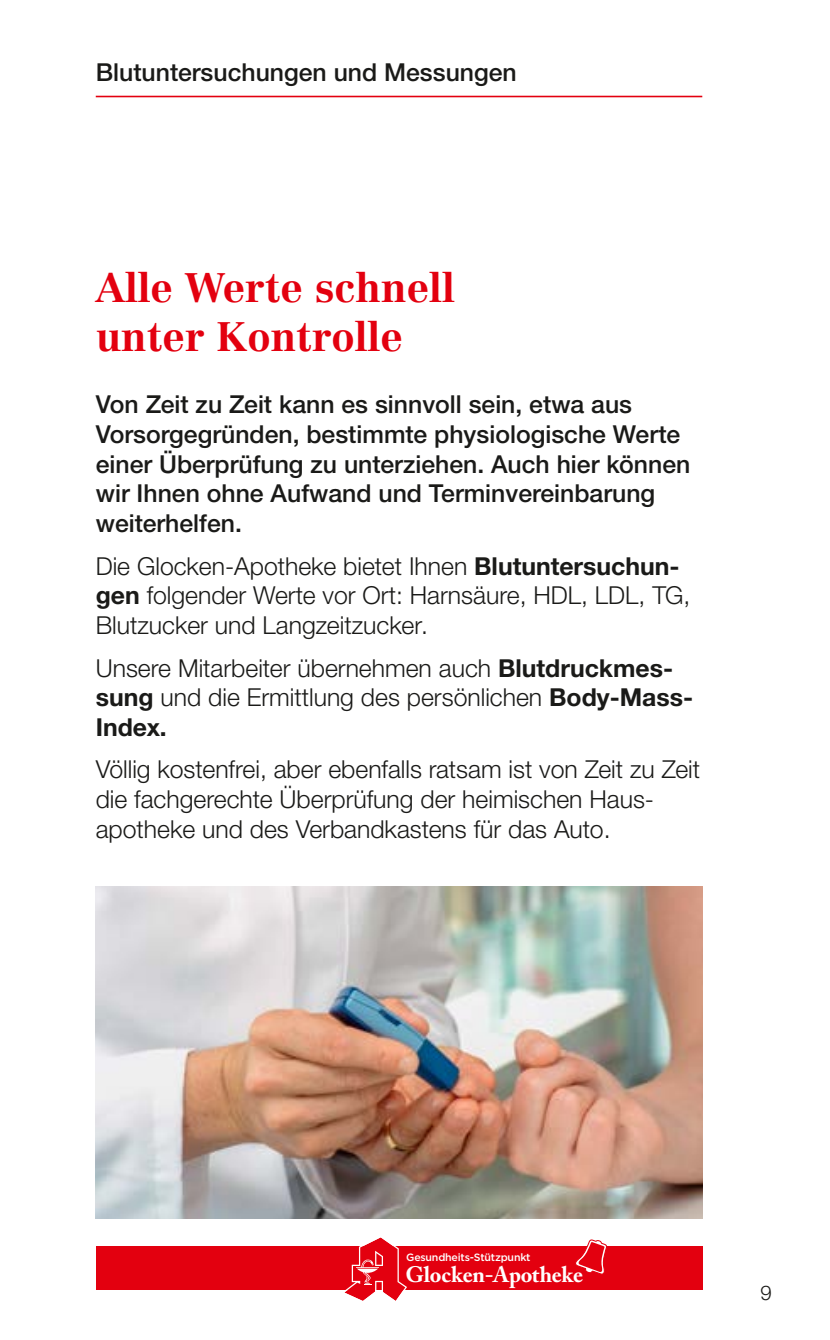
<style>
.page{position:relative;width:830px;height:1340px;background:#fff}
.page>*{position:absolute;margin:0;border:0;box-sizing:border-box;transform-origin:0 0}
.t1{font:700 40.5px/48.6px "Centennial";color:#e3000f}
.t2{font:300 24.75px/29.7px "Helvetica Neue LTW1 G";color:#1a1a18}
.t3{font:500 24.75px/29.7px "Helvetica Neue LTW1 G";color:#1a1a18}
.t4{font:700 22.28px "Adobe Caslon Pro";letter-spacing:-.01em;color:#fff}
.t5{font:300 20.25px "Helvetica Neue LTW1 G";color:#1a1a18}
.t6{font:500 10.58px "Gotham";letter-spacing:-.02em;color:#fff}
.s1{font-weight:700}
</style>
<div class="page">
<hr style="left:96px;top:96px;width:606px;height:1px;background:#e3000f">
<div style="left:96px;top:1245px;width:606px;height:44px;background:#e3000f"></div>
<svg style="left:342px;top:1237px;width:65px;height:64px"></svg>
<svg style="left:574px;top:1239px;width:33px;height:35px"></svg>
<img style="left:96px;top:887px;width:606px;height:331px">
<p class="t3" style="left:96px;top:58px;width:422px">Blutuntersuchungen und Messungen</p>
<p class="t1" style="left:96px;top:263px;width:360px">Alle Werte schnell unter Kontrolle</p>
<p class="t3" style="left:96px;top:389px;width:595px">Von Zeit zu Zeit kann es sinnvoll sein, etwa aus Vorsorgegründen, bestimmte physiologische Werte einer Überprüfung zu unterziehen. Auch hier können wir Ihnen ohne Aufwand und Terminvereinbarung weiterhelfen.</p>
<p class="t2" style="left:96px;top:551px;width:596px">Die Glocken-Apotheke bietet Ihnen <span class="s1">Blutuntersuchun&shy;gen</span> folgender Werte vor Ort: Harnsäure, HDL, LDL, TG,<br>Blutzucker und Langzeitzucker.</p>
<p class="t2" style="left:96px;top:652px;width:598px">Unsere Mitarbeiter übernehmen auch <span class="s1">Blutdruckmes&shy;sung</span> und die Ermittlung des persönlichen <span class="s1">Body-Mass-<br>Index.</span></p>
<p class="t2" style="left:96px;top:754px;width:605px">Völlig kostenfrei, aber ebenfalls ratsam ist von Zeit zu Zeit die fachgerechte Überprüfung der heimischen Haus&shy;apotheke und des Verbandkastens für das Auto.</p>
<p class="t6" style="left:406px;top:1250px;width:126px">Gesundheits-Stützpunkt</p>
<p class="t4" style="left:405px;top:1261px;width:179px">Glocken-Apotheke</p>
<p class="t5" style="left:760px;top:1280px;width:13px">9</p>
</div>
